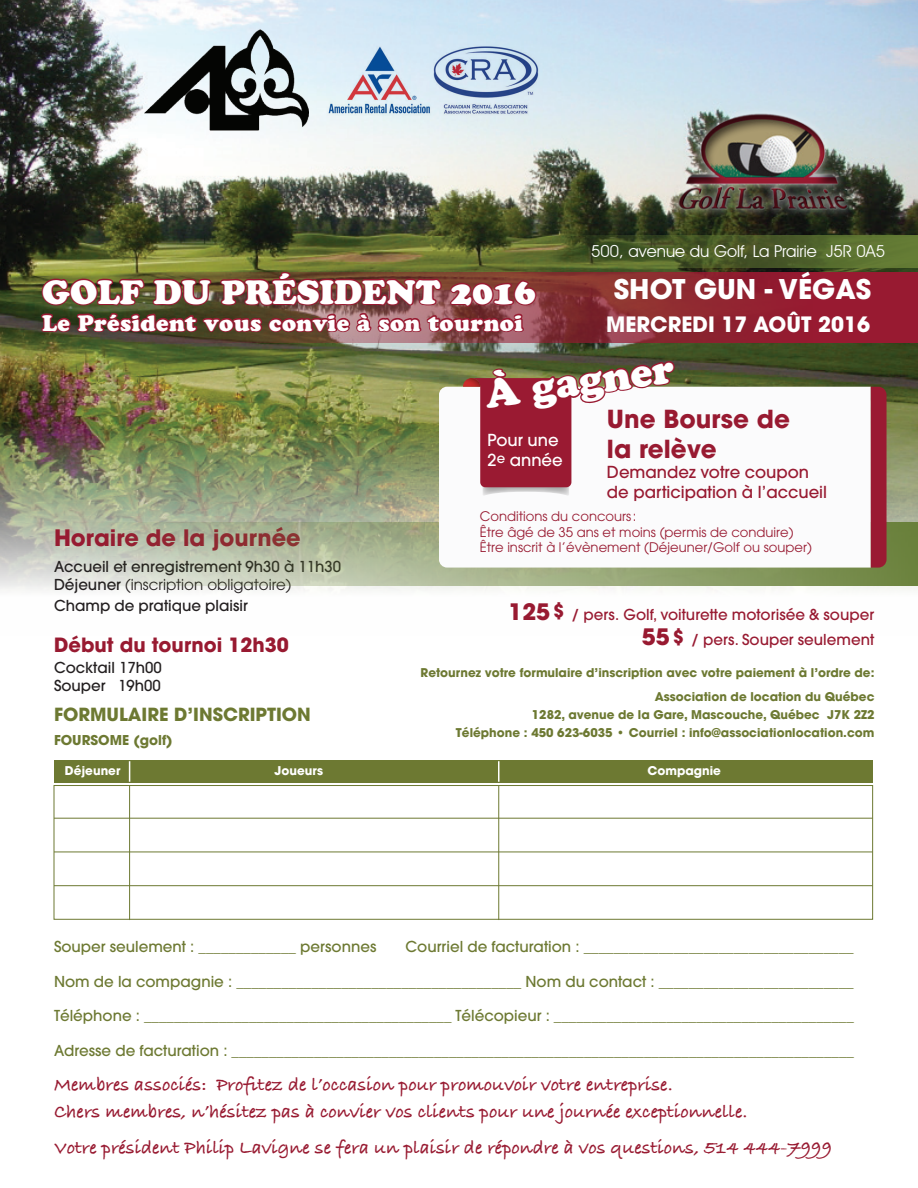
<style>
.page{position:relative;width:918px;height:1188px;background:#fff}
.page>*{position:absolute;margin:0;border:0;box-sizing:border-box;transform-origin:0 0}
.t1{font:39.45px "Cooper Black Std";color:#fff}
.t2{font:33.45px "Cooper Black Std";color:#fff}
.t3{font:700 27px "Avant Garde";color:#fff}
.t4{font:700 24.75px/29.7px "Avant Garde";color:#981a31}
.t5{font:700 22.5px "Avant Garde";color:#981a31}
.t6{font:22.35px "Cooper Black Std";letter-spacing:.02em;color:#fff}
.t7{font:700 21px "Avant Garde";color:#fff}
.t8{font:700 19.5px/27px "Bradley Hand ITCTT";color:#981a31}
.t9{font:700 19.5px "Avant Garde";color:#981a31}
.t10{font:700 18px "Avant Garde";color:#6d7932}
.t11{font:500 16.5px/19.8px "Avant Garde";color:#981a31}
.t12{font:16.5px "Avant Garde IT Cby BT";color:#fff}
.t13{font:500 16.5px/19.8px "Avant Garde";color:#fff}
.t14{font:500 15px "Avant Garde";color:#6d7932}
.t15{font:500 15px/18px "Avant Garde";color:#231f20}
.t16{font:500 15px/25.5px "Avant Garde";color:#981a31;text-align:right}
.t17{font:700 13.5px "Avant Garde";color:#6d7932}
.t18{font:13.2px/15.8px "Avant Garde";color:#981a31}
.t19{font:700 12px/24px "Avant Garde";color:#6d7932;text-align:right}
.t20{font:700 12px "Avant Garde";color:#fff}
.s1{font-weight:400}
.s2{font-weight:700;font-size:22.5px}
.s3{font-weight:700;font-size:19.5px}
</style>
<div class="page">
<img style="left:0;top:0;width:918px;height:591px">
<div style="left:668px;top:103px;width:189px;height:116px;background:#231f20;opacity:.75"></div>
<svg style="left:675px;top:235px;width:243px;height:33px"></svg>
<svg style="left:0;top:272px;width:918px;height:70px;fill:#931b31"></svg>
<div style="left:54px;top:785px;width:819px;height:135px;border:1px solid #6d7932"></div>
<hr style="left:129px;top:786px;width:1px;height:134px;background:#6d7932">
<hr style="left:498px;top:786px;width:1px;height:134px;background:#6d7932">
<div style="left:54px;top:760px;width:819px;height:23px;background:#6d7932"></div>
<svg style="left:129px;top:761px;width:1px;height:21px"></svg>
<hr style="left:498px;top:761px;width:2px;height:21px;background:#fff">
<hr style="left:54px;top:818px;width:819px;height:1px;background:#6d7932">
<hr style="left:54px;top:852px;width:819px;height:1px;background:#6d7932">
<hr style="left:54px;top:885px;width:819px;height:1px;background:#6d7932">
<img style="left:144px;top:29px;width:164px;height:69px">
<img style="left:325px;top:41px;width:108px;height:57px">
<img style="left:432px;top:43px;width:108px;height:55px">
<svg style="left:0;top:522px;width:918px;height:64px"></svg>
<svg style="left:439px;top:387px;width:432px;height:181px"></svg>
<svg style="left:871px;top:387px;width:16px;height:181px"></svg>
<img style="left:40px;top:98px;width:635px;height:422px">
<h2 class="t2" style="left:42px;top:272px;width:495px">GOLF DU PRÉSIDENT 2016</h2>
<h3 class="t6" style="left:42px;top:309px;width:482px">Le Président vous convie à son tournoi</h3>
<p class="t12" style="left:591px;top:241px;width:295px">500, avenue du Golf, La Prairie J5R 0A5</p>
<h3 class="t3" style="left:614px;top:272px;width:259px">SHOT GUN - VÉGAS</h3>
<h3 class="t7" style="left:606px;top:311px;width:265px">MERCREDI 17 AOÛT 2016</h3>
<h1 class="t1" style="left:482px;top:371px;width:192px;rotate:-8deg">À gagner</h1>
<h3 class="t4" style="left:607px;top:404px;width:185px">Une Bourse de la relève</h3>
<p class="t11" style="left:607px;top:462px;width:222px">Demandez votre coupon de participation à l’accueil</p>
<p class="t13" style="left:488px;top:430px;width:77px">Pour une<br>2<sup>e</sup> année</p>
<p class="t18" style="left:480px;top:508px;width:334px">Conditions du concours:<br>Être âgé de 35 ans et moins (permis de conduire)<br>Être inscrit à l’évènement (Déjeuner/Golf ou souper)</p>
<h3 class="t5" style="left:54px;top:524px;width:248px">Horaire de la journée</h3>
<p class="t15" style="left:54px;top:558px;width:289px">Accueil et enregistrement 9h30 à 11h30<br>Déjeuner <span class="s1">(inscription obligatoire)</span></p>
<p class="t15" style="left:54px;top:597px;width:195px">Champ de pratique plaisir</p>
<h3 class="t9" style="left:54px;top:633px;width:236px">Début du tournoi 12h30</h3>
<p class="t15" style="left:54px;top:659px;width:109px">Cocktail 17h00<br>Souper 19h00</p>
<p class="t19" style="left:421px;top:660px;width:455px">Retournez votre formulaire d’inscription avec votre paiement à l’ordre de:<br>Association de location du Québec</p>
<p class="t19" style="left:456px;top:705px;width:420px;line-height:18px">1282, avenue de la Gare, Mascouche, Québec J7K 2Z2<br>Téléphone : 450 623-6035 • Courriel : info@associationlocation.com</p>
<p class="t16" style="left:508px;top:602px;width:367px"><span class="s2">125</span><span class="s3">$</span> / pers. Golf, voiturette motorisée &amp; souper<br><span class="s2">55</span><span class="s3">$</span> / pers. Souper seulement</p>
<p class="t10" style="left:54px;top:703px;width:258px">FORMULAIRE D’INSCRIPTION</p>
<p class="t17" style="left:54px;top:732px;width:120px">FOURSOME (golf)</p>
<p class="t20" style="left:65px;top:763px;width:57px">Déjeuner</p>
<p class="t20" style="left:275px;top:763px;width:50px">Joueurs</p>
<p class="t20" style="left:648px;top:763px;width:75px">Compagnie</p>
<p class="t14" style="left:54px;top:937px;width:324px">Souper seulement : _____________ personnes</p>
<p class="t14" style="left:406px;top:937px;width:450px">Courriel de facturation : ____________________________________</p>
<p class="t14" style="left:54px;top:972px;width:801px">Nom de la compagnie : ______________________________________ Nom du contact : __________________________</p>
<p class="t14" style="left:54px;top:1006px;width:801px">Téléphone : _________________________________________ Télécopieur : ________________________________________</p>
<p class="t14" style="left:54px;top:1041px;width:802px">Adresse de facturation : ___________________________________________________________________________________</p>
<h3 class="t8" style="left:54px;top:1070px;width:695px">Membres associés: Profitez de l’occasion pour promouvoir votre entreprise.<br>Chers membres, n’hésitez pas à convier vos clients pour une journée exceptionnelle.</h3>
<h3 class="t8" style="left:54px;top:1133px;width:780px">Votre président Philip Lavigne se fera un plaisir de répondre à vos questions, 514 444-7999</h3>
</div>
